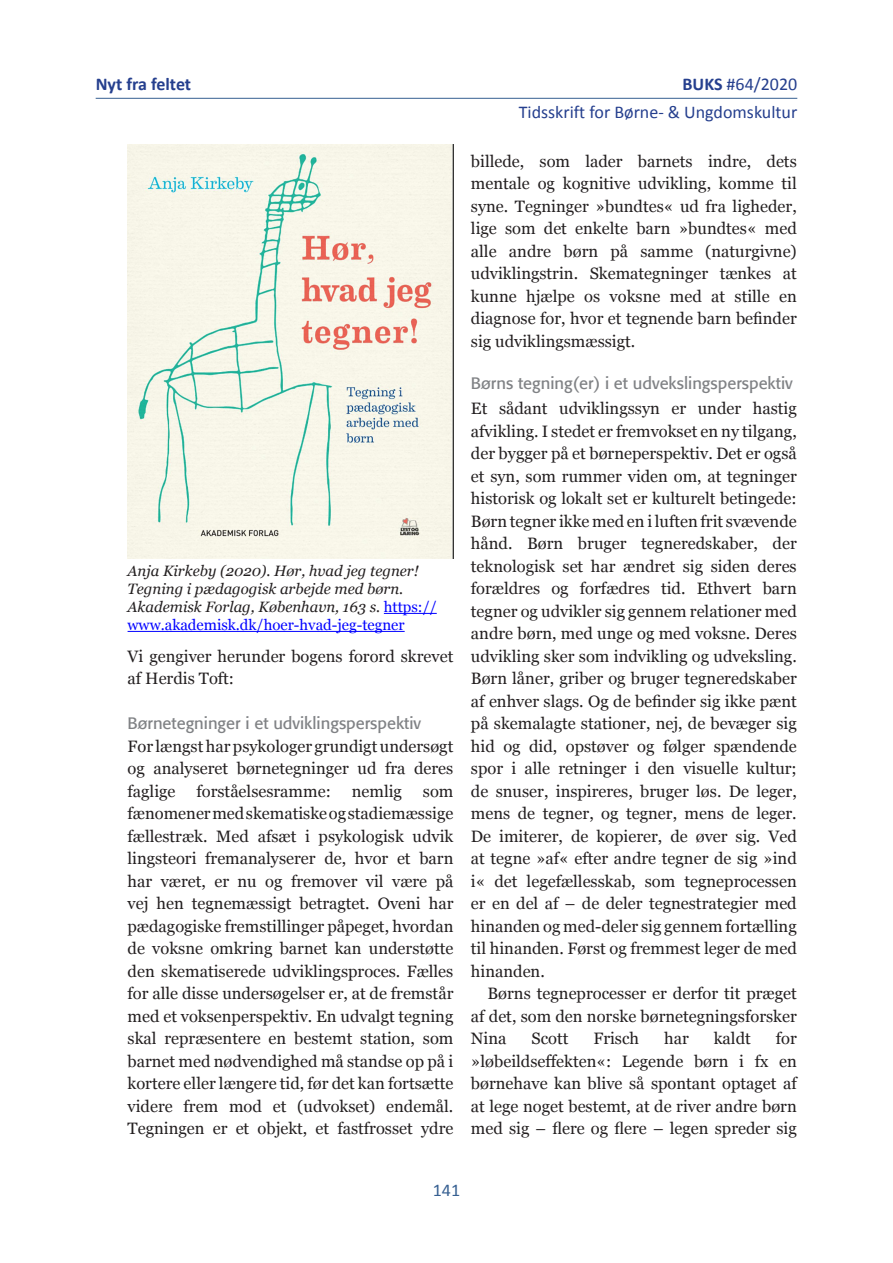
<style>
.page{position:relative;width:893px;height:1263px;background:#fff}
.page>*{position:absolute;margin:0;border:0;box-sizing:border-box;transform-origin:0 0}
.t1{font:18px "Calibri";color:#253f8e}
.t2{font:18px "Calibri Bold 2";color:#253f8e}
.t3{font:18px "Calibri";color:#365f91}
.Manchet{font:16.5px/22.5px "Georgia";color:#231f20;text-align:justify}
.Brødtekst{font:16.5px/22.5px "Georgia";color:#231f20;text-align:justify}
.Mellemrubrik{font:16.5px "Formata";color:#808285}
.Mellemrubrik_Første{font:16.5px "Formata";color:#808285}
.Billedtekst_og_bille{font:italic 15px/18px "Georgia";color:#231f20}
.s1{font-style:normal;color:#00f}
.s2{font-family:"Calibri Bold 2"}
.s3{font-family:"Georgia 2"}
</style>
<div class="page">
<hr style="left:96px;top:98px;width:701px;height:1px;background:#365f91">
<hr style="left:384px;top:613px;width:53px;height:1px;background:#00f">
<hr style="left:128px;top:631px;width:277px;height:1px;background:#00f">
<img style="left:128px;top:145px;width:325px;height:413px">
<p class="t2" style="left:96px;top:71px;width:97px">Nyt fra feltet</p>
<p class="Billedtekst_og_bille" style="left:128px;top:561px;width:311px">Anja Kirkeby (2020). Hør, hvad jeg tegner!<br>Tegning i pædagogisk arbejde med børn.<br>Akademisk Forlag, København, 163 s. <span class="s1">https:// www.akademisk.dk/hoer-hvad-jeg-tegner</span></p>
<p class="Manchet" style="left:128px;top:644px;width:327px">Vi gengiver herunder bogens forord skrevet af Herdis Toft:</p>
<p class="Mellemrubrik_Første" style="left:128px;top:713px;width:295px">Børnetegninger i et udviklingsperspektiv</p>
<p class="Manchet" style="left:128px;top:734px;width:327px">For længst har psykologer grundigt undersøgt og analyseret børnetegninger ud fra deres faglige</p>
<p class="Manchet" style="left:196px;top:779px;width:136px">forståelsesramme:</p>
<p class="Manchet" style="left:352px;top:779px;width:52px">nemlig</p>
<p class="Manchet" style="left:128px;top:779px;width:327px;text-indent:295px">som fænomener med skematiske og stadiemæssige fællestræk. Med afsæt i psykologisk udvik lingsteori fremanalyserer de, hvor et barn har været, er nu og fremover vil være på vej hen tegnemæssigt betragtet. Oveni har pædagogiske fremstillinger påpeget, hvordan de voksne omkring barnet kan understøtte den skematiserede udviklingsproces. Fælles for alle disse undersøgelser er, at de fremstår med et voksenperspektiv. En udvalgt tegning skal repræsentere en bestemt station, som barnet med nødvendighed må standse op på i kortere eller længere tid, før det kan fortsætte videre frem mod et (udvokset) endemål.<br>Tegningen er et objekt, et fastfrosset ydre</p>
<p class="t1" style="left:682px;top:72px;width:116px"><span class="s2">BUKS</span> #64/2020</p>
<p class="t1" style="left:519px;top:99px;width:280px">Tidsskrift for Børne- &amp; Ungdomskultur</p>
<p class="Manchet" style="left:471px;top:149px;width:327px">billede, som lader barnets indre, dets mentale og kognitive udvikling, komme til syne. Tegninger »bundtes« ud fra ligheder, lige som det enkelte barn »bundtes« med alle andre børn på samme (naturgivne) udviklingstrin. Skemategninger tænkes at kunne hjælpe os voksne med at stille en <span class="s3">diagnose for, hvor et tegnende barn befinder </span>sig udviklingsmæssigt.</p>
<p class="Mellemrubrik" style="left:471px;top:373px;width:323px">Børns tegning(er) i et udvekslingsperspektiv</p>
<p class="Manchet" style="left:471px;top:397px;width:327px">Et sådant udviklingssyn er under hastig afvikling. I stedet er fremvokset en ny tilgang, der bygger på et børneperspektiv. Det er også et syn, som rummer viden om, at tegninger historisk og lokalt set er kulturelt betingede:<br>Børn tegner ikke med en i luften frit svævende hånd. Børn bruger tegneredskaber, der teknologisk set har ændret sig siden deres forældres og forfædres tid. Ethvert barn tegner og udvikler sig gennem relationer med andre børn, med unge og med voksne. Deres udvikling sker som indvikling og udveksling.<br>Børn låner, griber og bruger tegneredskaber <span class="s3">af enhver slags. Og de befinder sig ikke pænt </span>på skemalagte stationer, nej, de bevæger sig hid og did, opstøver og følger spændende spor i alle retninger i den visuelle kultur; de snuser, inspireres, bruger løs. De leger, mens de tegner, og tegner, mens de leger.<br>De imiterer, de kopierer, de øver sig. Ved at tegne »af« efter andre tegner de sig »ind i« det legefællesskab, som tegneprocessen er en del af – de deler tegnestrategier med hinanden og med-deler sig gennem fortælling til hinanden. Først og fremmest leger de med hinanden.</p>
<p class="Brødtekst" style="left:471px;top:982px;width:327px;text-indent:17px">Børns tegneprocesser er derfor tit præget af det, som den norske børnetegningsforsker Nina</p>
<p class="Brødtekst" style="left:471px;top:1027px;width:327px;text-indent:305px">for <span class="s3">»løbeildseffekten«: Legende børn i fx en </span>børnehave kan blive så spontant optaget af at lege noget bestemt, at de river andre børn <span class="s3">med sig – flere og flere – legen spreder sig</span></p>
<p class="Brødtekst" style="left:531px;top:1027px;width:39px">Scott</p>
<p class="Brødtekst" style="left:593px;top:1027px;width:47px">Frisch</p>
<p class="Brødtekst" style="left:664px;top:1027px;width:26px">har</p>
<p class="Brødtekst" style="left:714px;top:1027px;width:39px">kaldt</p>
<p class="t3" style="left:433px;top:1177px;width:29px">141</p>
</div>
